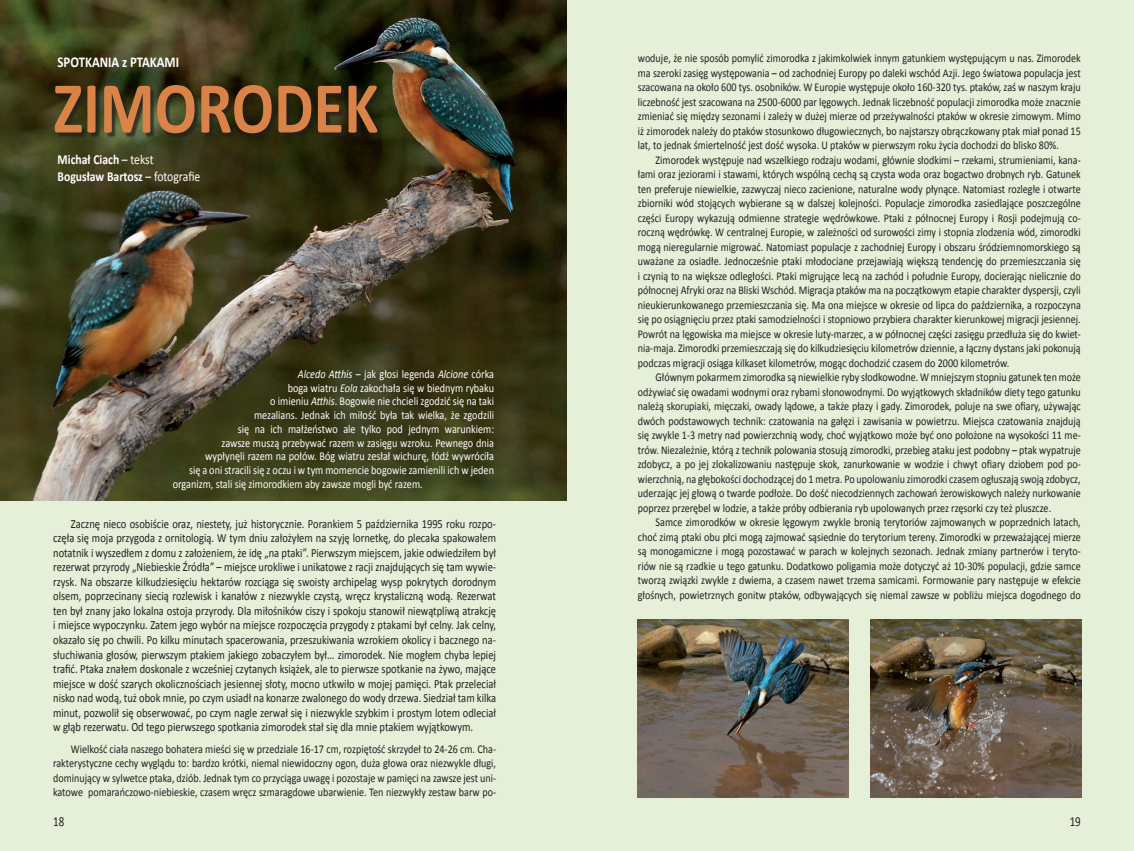
<style>
.page{position:relative;width:1134px;height:851px;background:#fff}
.page>*{position:absolute;margin:0;border:0;box-sizing:border-box;transform-origin:0 0}
.t1{font:700 73.75px "Calibri";color:#da8349;scale:.85 1}
.t2{font:700 15px "Calibri";color:#fff;scale:.85 1}
.t3{font:700 13.75px/17.2px "Calibri";color:#fff;scale:.85 1}
.t4{font:13.75px "Calibri";color:#231f20;scale:.8 1}
.t5{font:12.5px/14.5px "Calibri";color:#231f20;text-align:justify;scale:.84 1}
.t6{font:12px "Calibri";color:#fff;scale:.85 1}
.t7{font:11.88px/14.5px "Calibri";color:#231f20;text-align:justify;scale:.85 1}
.s1{font-weight:400}
.s2{font-style:italic}
</style>
<div class="page">
<div style="left:0;top:0;width:568px;height:850px;background:#e6efd8"></div>
<img style="left:0;top:0;width:567px;height:500px">
<div style="left:567px;top:0;width:567px;height:850px;background:#e6efd8"></div>
<div style="left:55px;top:86px;width:329px;height:54px;background:#231f20;opacity:.75"></div>
<img style="left:638px;top:620px;width:210px;height:177px">
<img style="left:870px;top:620px;width:211px;height:177px">
<p class="t2" style="left:58px;top:53px;width:144px">SPOTKANIA z PTAKAMI</p>
<h1 class="t1" style="left:53px;top:62px;width:384px">ZIMORODEK</h1>
<p class="t3" style="left:58px;top:150px;width:169px">Michał Ciach <span class="s1">– tekst<br></span>Bogusław Bartosz <span class="s1">– fotografie</span></p>
<p class="t6" style="left:298px;top:366px;width:232px"><span class="s2">Alcedo Atthis</span> – jak głosi legenda <span class="s2">Alcione</span> córka</p>
<p class="t6" style="left:288px;top:380px;width:244px">boga wiatru <span class="s2">Eola</span> zakochała się w biednym rybaku</p>
<p class="t6" style="left:270px;top:394px;width:265px">o imieniu <span class="s2">Atthis</span>. Bogowie nie chcieli zgodzić się na taki</p>
<p class="t6" style="left:254px;top:407px;width:284px">mezalians. Jednak ich miłość była tak wielka, że zgodzili</p>
<p class="t6" style="left:238px;top:421px;width:303px">się na ich małżeństwo ale tylko pod jednym warunkiem:</p>
<p class="t6" style="left:222px;top:435px;width:322px">zawsze muszą przebywać razem w zasięgu wzroku. Pewnego dnia</p>
<p class="t6" style="left:205px;top:449px;width:341px">wypłynęli razem na połów. Bóg wiatru zesłał wichurę, łódź wywróciła</p>
<p class="t6" style="left:189px;top:462px;width:360px">się a oni stracili się z oczu i w tym momencie bogowie zamienili ich w jeden</p>
<p class="t6" style="left:173px;top:476px;width:296px">organizm, stali się zimorodkiem aby zawsze mogli być razem.</p>
<p class="t5" style="left:53px;top:516px;width:529px;text-indent:18px">Zacznę nieco osobiście oraz, niestety, już historycznie. Porankiem 5 października 1995 roku rozpo&shy;częła się moja przygoda z ornitologią. W tym dniu założyłem na szyję lornetkę, do plecaka spakowałem notatnik i wyszedłem z domu z założeniem, że idę „na ptaki”. Pierwszym miejscem, jakie odwiedziłem był rezerwat przyrody „Niebieskie Źródła” – miejsce urokliwe i unikatowe z racji znajdujących się tam wywie&shy;rzysk. Na obszarze kilkudziesięciu hektarów rozciąga się swoisty archipelag wysp pokrytych dorodnym olsem, poprzecinany siecią rozlewisk i kanałów z niezwykle czystą, wręcz krystaliczną wodą. Rezerwat ten był znany jako lokalna ostoja przyrody. Dla miłośników ciszy i spokoju stanowił niewątpliwą atrakcję i miejsce wypoczynku. Zatem jego wybór na miejsce rozpoczęcia przygody z ptakami był celny. Jak celny, okazało się po chwili. Po kilku minutach spacerowania, przeszukiwania wzrokiem okolicy i bacznego na&shy;słuchiwania głosów, pierwszym ptakiem jakiego zobaczyłem był… zimorodek. Nie mogłem chyba lepiej trafić. Ptaka znałem doskonale z wcześniej czytanych książek, ale to pierwsze spotkanie na żywo, mające miejsce w dość szarych okolicznościach jesiennej słoty, mocno utkwiło w mojej pamięci. Ptak przeleciał nisko nad wodą, tuż obok mnie, po czym usiadł na konarze zwalonego do wody drzewa. Siedział tam kilka minut, pozwolił się obserwować, po czym nagle zerwał się i niezwykle szybkim i prostym lotem odleciał w głąb rezerwatu. Od tego pierwszego spotkania zimorodek stał się dla mnie ptakiem wyjątkowym.</p>
<p class="t7" style="left:53px;top:740px;width:523px;text-indent:18px">Wielkość ciała naszego bohatera mieści się w przedziale 16-17 cm, rozpiętość skrzydeł to 24-26 cm. Cha&shy;rakterystyczne cechy wyglądu to: bardzo krótki, niemal niewidoczny ogon, duża głowa oraz niezwykle długi, dominujący w sylwetce ptaka, dziób. Jednak tym co przyciąga uwagę i pozostaje w pamięci na zawsze jest uni&shy;katowe pomarańczowo-niebieskie, czasem wręcz szmaragdowe ubarwienie. Ten niezwykły zestaw barw po-</p>
<p class="t7" style="left:638px;top:50px;width:523px">woduje, że nie sposób pomylić zimorodka z jakimkolwiek innym gatunkiem występującym u nas. Zimorodek ma szeroki zasięg występowania – od zachodniej Europy po daleki wschód Azji. Jego światowa populacja jest szacowana na około 600 tys. osobników. W Europie występuje około 160-320 tys. ptaków, zaś w naszym kraju liczebność jest szacowana na 2500-6000 par lęgowych. Jednak liczebność populacji zimorodka może znacznie zmieniać się między sezonami i zależy w dużej mierze od przeżywalności ptaków w okresie zimowym. Mimo iż zimorodek należy do ptaków stosunkowo długowiecznych, bo najstarszy obrączkowany ptak miał ponad 15 lat, to jednak śmiertelność jest dość wysoka. U ptaków w pierwszym roku życia dochodzi do blisko 80%.</p>
<p class="t7" style="left:638px;top:152px;width:523px;text-indent:18px">Zimorodek występuje nad wszelkiego rodzaju wodami, głównie słodkimi – rzekami, strumieniami, kana&shy;łami oraz jeziorami i stawami, których wspólną cechą są czysta woda oraz bogactwo drobnych ryb. Gatunek ten preferuje niewielkie, zazwyczaj nieco zacienione, naturalne wody płynące. Natomiast rozległe i otwarte zbiorniki wód stojących wybierane są w dalszej kolejności. Populacje zimorodka zasiedlające poszczególne części Europy wykazują odmienne strategie wędrówkowe. Ptaki z północnej Europy i Rosji podejmują co&shy;roczną wędrówkę. W centralnej Europie, w zależności od surowości zimy i stopnia zlodzenia wód, zimorodki mogą nieregularnie migrować. Natomiast populacje z zachodniej Europy i obszaru śródziemnomorskiego są uważane za osiadłe. Jednocześnie ptaki młodociane przejawiają większą tendencję do przemieszczania się i czynią to na większe odległości. Ptaki migrujące lecą na zachód i południe Europy, docierając nielicznie do północnej Afryki oraz na Bliski Wschód. Migracja ptaków ma na początkowym etapie charakter dyspersji, czyli nieukierunkowanego przemieszczania się. Ma ona miejsce w okresie od lipca do października, a rozpoczyna się po osiągnięciu przez ptaki samodzielności i stopniowo przybiera charakter kierunkowej migracji jesiennej.<br>Powrót na lęgowiska ma miejsce w okresie luty-marzec, a w północnej części zasięgu przedłuża się do kwiet&shy;nia-maja. Zimorodki przemieszczają się do kilkudziesięciu kilometrów dziennie, a łączny dystans jaki pokonują podczas migracji osiąga kilkaset kilometrów, mogąc dochodzić czasem do 2000 kilometrów.</p>
<p class="t7" style="left:638px;top:369px;width:523px;text-indent:18px">Głównym pokarmem zimorodka są niewielkie ryby słodkowodne. W mniejszym stopniu gatunek ten może odżywiać się owadami wodnymi oraz rybami słonowodnymi. Do wyjątkowych składników diety tego gatunku należą skorupiaki, mięczaki, owady lądowe, a także płazy i gady. Zimorodek, poluje na swe ofiary, używając dwóch podstawowych technik: czatowania na gałęzi i zawisania w powietrzu. Miejsca czatowania znajdują się zwykle 1-3 metry nad powierzchnią wody, choć wyjątkowo może być ono położone na wysokości 11 me&shy;trów. Niezależnie, którą z technik polowania stosują zimorodki, przebieg ataku jest podobny – ptak wypatruje zdobycz, a po jej zlokalizowaniu następuje skok, zanurkowanie w wodzie i chwyt ofiary dziobem pod po&shy;wierzchnią, na głębokości dochodzącej do 1 metra. Po upolowaniu zimorodki czasem ogłuszają swoją zdobycz, uderzając jej głową o twarde podłoże. Do dość niecodziennych zachowań żerowiskowych należy nurkowanie poprzez przerębel w lodzie, a także próby odbierania ryb upolowanych przez rzęsorki czy też pluszcze.</p>
<p class="t7" style="left:638px;top:514px;width:523px;text-indent:18px">Samce zimorodków w okresie lęgowym zwykle bronią terytoriów zajmowanych w poprzednich latach, choć zimą ptaki obu płci mogą zajmować sąsiednie do terytorium tereny. Zimorodki w przeważającej mierze są monogamiczne i mogą pozostawać w parach w kolejnych sezonach. Jednak zmiany partnerów i teryto&shy;riów nie są rzadkie u tego gatunku. Dodatkowo poligamia może dotyczyć aż 10-30% populacji, gdzie samce tworzą związki zwykle z dwiema, a czasem nawet trzema samicami. Formowanie pary następuje w efekcie głośnych, powietrznych gonitw ptaków, odbywających się niemal zawsze w pobliżu miejsca dogodnego do</p>
<p class="t4" style="left:53px;top:812px;width:15px">18</p>
<p class="t4" style="left:1070px;top:812px;width:15px">19</p>
</div>
